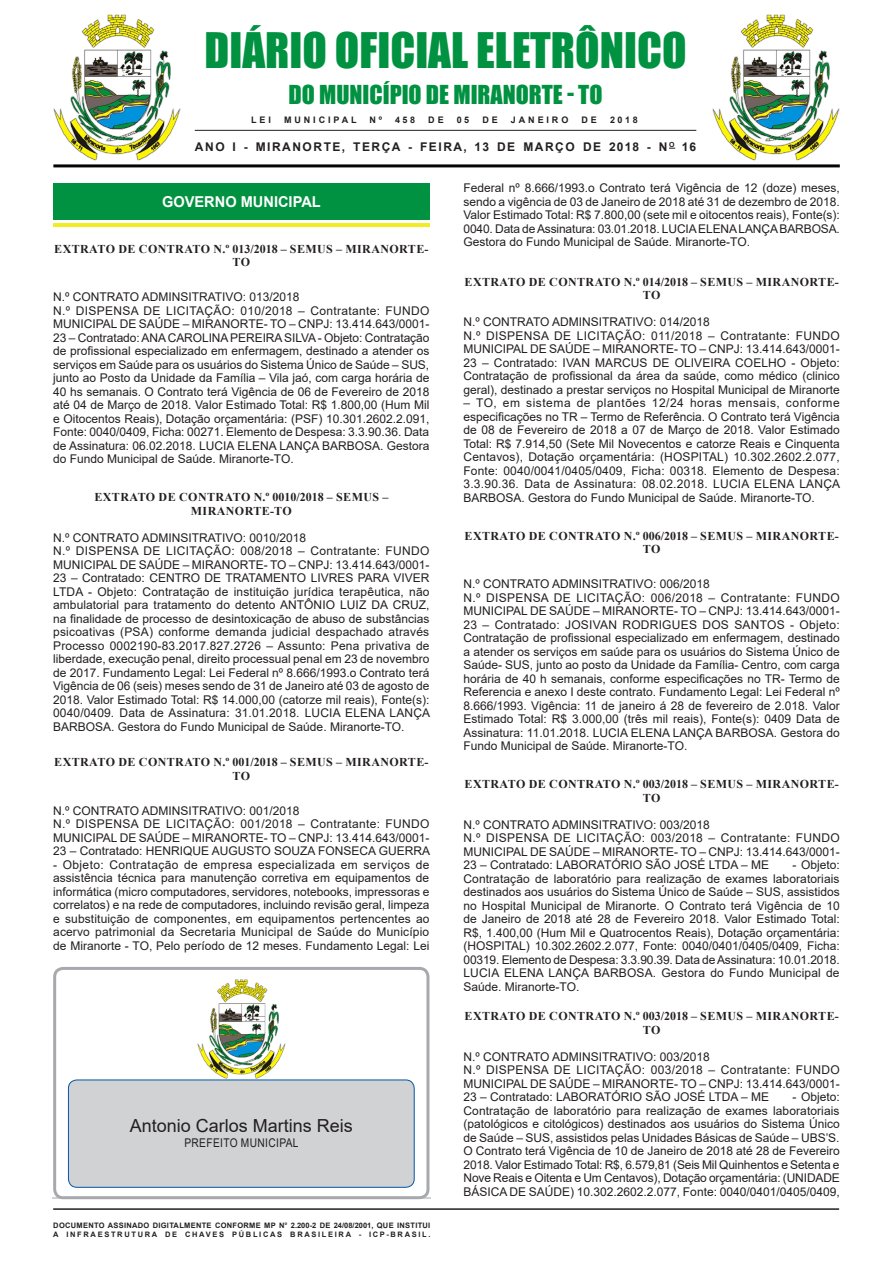
<style>
.page{position:relative;width:893px;height:1263px;background:#fff}
.page>*{position:absolute;margin:0;border:0;box-sizing:border-box;transform-origin:0 0}
.t1{font:45px "Impact";color:#009241}
.t2{font:24px "Impact";color:#009241}
.t3{font:18px "Arial";color:#231f20}
.Chancela{font:700 15px "Arial";color:#fff}
.SEM_PARAGRAFO{font:12px/13.5px "Arial";color:#231f20;text-align:justify}
.TITULOS{font:700 12px/13.5px "Times New Roman";letter-spacing:.035em;color:#231f20;text-align:center}
.t4{font:700 12px "Arial";letter-spacing:.125em;color:#231f20}
.SEM_PARAGRAFO-2{font:12px "Arial";letter-spacing:.035em;color:#231f20;scale:.85 1}
.t5{font:700 9px "Arial";letter-spacing:.325em;color:#231f20}
.t6{font:700 7.5px "Arial";letter-spacing:.04em;color:#231f20}
.t7{font:700 7.5px "Arial";letter-spacing:.225em;color:#231f20}
</style>
<div class="page">
<hr style="left:53px;top:1208px;width:786px;height:2px;background:#231f20">
<hr style="left:53px;top:164px;width:787px;height:3px;background:#040503">
<hr style="left:195px;top:130px;width:501px;height:1px;background:#231f20">
<hr style="left:52px;top:1198px;width:379px;height:1px;background:#d1d2d4">
<div style="left:53px;top:967px;width:376px;height:232px;border:3px solid #a8a9ad;border-radius:9px"></div>
<div style="left:68px;top:1080px;width:346px;height:107px;background:#d1d2d4;border-radius:9px"></div>
<div style="left:68px;top:1080px;width:346px;height:107px;border:1px solid #0057a8;border-radius:9px"></div>
<img style="left:197px;top:980px;width:88px;height:98px">
<img style="left:712px;top:15px;width:128px;height:146px">
<img style="left:53px;top:15px;width:128px;height:146px">
<div style="left:53px;top:222px;width:376px;height:5px;background:#f4ec23"></div>
<div style="left:53px;top:184px;width:376px;height:36px;background:#009241"></div>
<p class="t1" style="left:205px;top:16px;width:483px">DIÁRIO OFICIAL ELETRÔNICO</p>
<p class="t2" style="left:289px;top:76px;width:315px">DO MUNICÍPIO DE MIRANORTE - TO</p>
<p class="t5" style="left:251px;top:114px;width:21px">LEI</p>
<p class="t5" style="left:284px;top:114px;width:74px">MUNICIPAL</p>
<p class="t5" style="left:370px;top:114px;width:14px">N º</p>
<p class="t5" style="left:395px;top:114px;width:22px">458</p>
<p class="t5" style="left:428px;top:114px;width:17px">D E</p>
<p class="t5" style="left:457px;top:114px;width:14px">0 5</p>
<p class="t5" style="left:482px;top:114px;width:17px">D E</p>
<p class="t5" style="left:511px;top:114px;width:59px">JANEIRO</p>
<p class="t5" style="left:582px;top:114px;width:17px">D E</p>
<p class="t5" style="left:610px;top:114px;width:29px">2018</p>
<p class="t4" style="left:195px;top:139px;width:503px">ANO I - MIRANORTE, TERÇA - FEIRA, 13 DE MARÇO DE 2018 - N<sup>O</sup> 16</p>
<p class="Chancela" style="left:162px;top:191px;width:160px">GOVERNO MUNICIPAL</p>
<p class="TITULOS" style="left:54px;top:242px;width:376px">EXTRATO DE CONTRATO N.º 013/2018 – SEMUS – MIRANORTE-<br>TO</p>
<p class="SEM_PARAGRAFO" style="left:53px;top:290px;width:248px">N.º CONTRATO ADMINSITRATIVO: 013/2018</p>
<p class="SEM_PARAGRAFO" style="left:53px;top:304px;width:378px">N.º DISPENSA DE LICITAÇÃO: 010/2018 – Contratante: FUNDO MUNICIPAL DE SAÚDE – MIRANORTE- TO – CNPJ: 13.414.643/0001- 23 – Contratado: ANA CAROLINA PEREIRA SILVA - Objeto: Contratação de profissional especializado em enfermagem, destinado a atender os serviços em Saúde para os usuários do Sistema Único de Saúde – SUS, junto ao Posto da Unidade da Família – Vila jaó, com carga horária de 40 hs semanais. O Contrato terá Vigência de 06 de Fevereiro de 2018 até 04 de Março de 2018. Valor Estimado Total: R$ 1.800,00 (Hum Mil e Oitocentos Reais), Dotação orçamentária: (PSF) 10.301.2602.2.091, Fonte: 0040/0409, Ficha: 00271. Elemento de Despesa: 3.3.90.36. Data de Assinatura: 06.02.2018. LUCIA ELENA LANÇA BARBOSA. Gestora do Fundo Municipal de Saúde. Miranorte-TO.</p>
<p class="TITULOS" style="left:94px;top:490px;width:295px">EXTRATO DE CONTRATO N.º 0010/2018 – SEMUS –<br>MIRANORTE-TO</p>
<p class="SEM_PARAGRAFO" style="left:53px;top:531px;width:255px">N.º CONTRATO ADMINSITRATIVO: 0010/2018</p>
<p class="SEM_PARAGRAFO" style="left:53px;top:544px;width:378px">N.º DISPENSA DE LICITAÇÃO: 008/2018 – Contratante: FUNDO MUNICIPAL DE SAÚDE – MIRANORTE- TO – CNPJ: 13.414.643/0001- 23 – Contratado: CENTRO DE TRATAMENTO LIVRES PARA VIVER LTDA - Objeto: Contratação de instituição jurídica terapêutica, não ambulatorial para tratamento do detento ANTÔNIO LUIZ DA CRUZ, na finalidade de processo de desintoxicação de abuso de substâncias psicoativas (PSA) conforme demanda judicial despachado através Processo 0002190-83.2017.827.2726 – Assunto: Pena privativa de liberdade, execução penal, direito processual penal em 23 de novembro de 2017. Fundamento Legal: Lei Federal nº 8.666/1993.o Contrato terá Vigência de 06 (seis) meses sendo de 31 de Janeiro até 03 de agosto de 2018. Valor Estimado Total: R$ 14.000,00 (catorze mil reais), Fonte(s):<br>0040/0409. Data de Assinatura: 31.01.2018. LUCIA ELENA LANÇA BARBOSA. Gestora do Fundo Municipal de Saúde. Miranorte-TO.</p>
<p class="TITULOS" style="left:54px;top:755px;width:376px">EXTRATO DE CONTRATO N.º 001/2018 – SEMUS – MIRANORTE-<br>TO</p>
<p class="SEM_PARAGRAFO" style="left:53px;top:804px;width:248px">N.º CONTRATO ADMINSITRATIVO: 001/2018</p>
<p class="SEM_PARAGRAFO" style="left:53px;top:817px;width:378px">N.º DISPENSA DE LICITAÇÃO: 001/2018 – Contratante: FUNDO MUNICIPAL DE SAÚDE – MIRANORTE- TO – CNPJ: 13.414.643/0001- 23 – Contratado: HENRIQUE AUGUSTO SOUZA FONSECA GUERRA</p>
<p class="SEM_PARAGRAFO" style="left:53px;top:858px;width:378px">- Objeto: Contratação de empresa especializada em serviços de assistência técnica para manutenção corretiva em equipamentos de informática (micro computadores, servidores, notebooks, impressoras e correlatos) e na rede de computadores, incluindo revisão geral, limpeza e substituição de componentes, em equipamentos pertencentes ao acervo patrimonial da Secretaria Municipal de Saúde do Município de Miranorte - TO, Pelo período de 12 meses. Fundamento Legal: Lei</p>
<p class="t3" style="left:130px;top:1113px;width:225px">Antonio Carlos Martins Reis</p>
<p class="SEM_PARAGRAFO-2" style="left:184px;top:1135px;width:136px">PREFEITO MUNICIPAL</p>
<p class="t6" style="left:53px;top:1220px;width:379px">DOCUMENTO ASSINADO DIGITALMENTE CONFORME MP N° 2.200-2 DE 24/08/2001, QUE INSTITUI</p>
<p class="t7" style="left:53px;top:1229px;width:379px">A INFRAESTRUTURA DE CHAVES PÚBLICAS BRASILEIRA - ICP-BRASIL.</p>
<p class="SEM_PARAGRAFO" style="left:463px;top:181px;width:378px">Federal nº 8.666/1993.o Contrato terá Vigência de 12 (doze) meses, sendo a vigência de 03 de Janeiro de 2018 até 31 de dezembro de 2018.<br>Valor Estimado Total: R$ 7.800,00 (sete mil e oitocentos reais), Fonte(s):<br>0040. Data de Assinatura: 03.01.2018. LUCIA ELENA LANÇA BARBOSA.<br>Gestora do Fundo Municipal de Saúde. Miranorte-TO.</p>
<p class="TITULOS" style="left:465px;top:275px;width:376px">EXTRATO DE CONTRATO N.º 014/2018 – SEMUS – MIRANORTE-<br>TO</p>
<p class="SEM_PARAGRAFO" style="left:463px;top:315px;width:248px">N.º CONTRATO ADMINSITRATIVO: 014/2018</p>
<p class="SEM_PARAGRAFO" style="left:463px;top:329px;width:378px">N.º DISPENSA DE LICITAÇÃO: 011/2018 – Contratante: FUNDO MUNICIPAL DE SAÚDE – MIRANORTE- TO – CNPJ: 13.414.643/0001- 23 – Contratado: IVAN MARCUS DE OLIVEIRA COELHO - Objeto:<br>Contratação de profissional da área da saúde, como médico (clinico geral), destinado a prestar serviços no Hospital Municipal de Miranorte</p>
<p class="SEM_PARAGRAFO" style="left:463px;top:396px;width:378px">– TO, em sistema de plantões 12/24 horas mensais, conforme especificações no TR – Termo de Referência. O Contrato terá Vigência de 08 de Fevereiro de 2018 a 07 de Março de 2018. Valor Estimado Total: R$ 7.914,50 (Sete Mil Novecentos e catorze Reais e Cinquenta Centavos), Dotação orçamentária: (HOSPITAL) 10.302.2602.2.077, Fonte: 0040/0041/0405/0409, Ficha: 00318. Elemento de Despesa:<br>3.3.90.36. Data de Assinatura: 08.02.2018. LUCIA ELENA LANÇA BARBOSA. Gestora do Fundo Municipal de Saúde. Miranorte-TO.</p>
<p class="TITULOS" style="left:465px;top:528px;width:376px">EXTRATO DE CONTRATO N.º 006/2018 – SEMUS – MIRANORTE-<br>TO</p>
<p class="SEM_PARAGRAFO" style="left:463px;top:577px;width:248px">N.º CONTRATO ADMINSITRATIVO: 006/2018</p>
<p class="SEM_PARAGRAFO" style="left:463px;top:591px;width:378px">N.º DISPENSA DE LICITAÇÃO: 006/2018 – Contratante: FUNDO MUNICIPAL DE SAÚDE – MIRANORTE- TO – CNPJ: 13.414.643/0001- 23 – Contratado: JOSIVAN RODRIGUES DOS SANTOS - Objeto:<br>Contratação de profissional especializado em enfermagem, destinado a atender os serviços em saúde para os usuários do Sistema Único de Saúde- SUS, junto ao posto da Unidade da Família- Centro, com carga horária de 40 h semanais, conforme especificações no TR- Termo de Referencia e anexo I deste contrato. Fundamento Legal: Lei Federal nº 8.666/1993. Vigência: 11 de janeiro á 28 de fevereiro de 2.018. Valor Estimado Total: R$ 3.000,00 (três mil reais), Fonte(s): 0409 Data de Assinatura: 11.01.2018. LUCIA ELENA LANÇA BARBOSA. Gestora do Fundo Municipal de Saúde. Miranorte-TO.</p>
<p class="TITULOS" style="left:465px;top:777px;width:376px">EXTRATO DE CONTRATO N.º 003/2018 – SEMUS – MIRANORTE-<br>TO</p>
<p class="SEM_PARAGRAFO" style="left:463px;top:817px;width:248px">N.º CONTRATO ADMINSITRATIVO: 003/2018</p>
<p class="SEM_PARAGRAFO" style="left:463px;top:831px;width:378px">N.º DISPENSA DE LICITAÇÃO: 003/2018 – Contratante: FUNDO MUNICIPAL DE SAÚDE – MIRANORTE- TO – CNPJ: 13.414.643/0001- 23 – Contratado: LABORATÓRIO SÃO JOSÉ LTDA – ME</p>
<p class="SEM_PARAGRAFO" style="left:463px;top:858px;width:378px;text-indent:329px">- Objeto:<br>Contratação de laboratório para realização de exames laboratoriais destinados aos usuários do Sistema Único de Saúde – SUS, assistidos no Hospital Municipal de Miranorte. O Contrato terá Vigência de 10 de Janeiro de 2018 até 28 de Fevereiro 2018. Valor Estimado Total:<br>R$, 1.400,00 (Hum Mil e Quatrocentos Reais), Dotação orçamentária: (HOSPITAL) 10.302.2602.2.077, Fonte: 0040/0401/0405/0409, Ficha:<br>00319. Elemento de Despesa: 3.3.90.39. Data de Assinatura: 10.01.2018.<br>LUCIA ELENA LANÇA BARBOSA. Gestora do Fundo Municipal de Saúde. Miranorte-TO.</p>
<p class="TITULOS" style="left:465px;top:1009px;width:376px">EXTRATO DE CONTRATO N.º 003/2018 – SEMUS – MIRANORTE-<br>TO</p>
<p class="SEM_PARAGRAFO" style="left:463px;top:1050px;width:248px">N.º CONTRATO ADMINSITRATIVO: 003/2018</p>
<p class="SEM_PARAGRAFO" style="left:463px;top:1063px;width:378px">N.º DISPENSA DE LICITAÇÃO: 003/2018 – Contratante: FUNDO MUNICIPAL DE SAÚDE – MIRANORTE- TO – CNPJ: 13.414.643/0001- 23 – Contratado: LABORATÓRIO SÃO JOSÉ LTDA – ME</p>
<p class="SEM_PARAGRAFO" style="left:463px;top:1090px;width:378px;text-indent:329px">- Objeto:<br>Contratação de laboratório para realização de exames laboratoriais (patológicos e citológicos) destinados aos usuários do Sistema Único de Saúde – SUS, assistidos pelas Unidades Básicas de Saúde – UBS’S.<br>O Contrato terá Vigência de 10 de Janeiro de 2018 até 28 de Fevereiro 2018. Valor Estimado Total: R$, 6.579,81 (Seis Mil Quinhentos e Setenta e Nove Reais e Oitenta e Um Centavos), Dotação orçamentária: (UNIDADE BÁSICA DE SAÚDE) 10.302.2602.2.077, Fonte: 0040/0401/0405/0409,</p>
</div>
